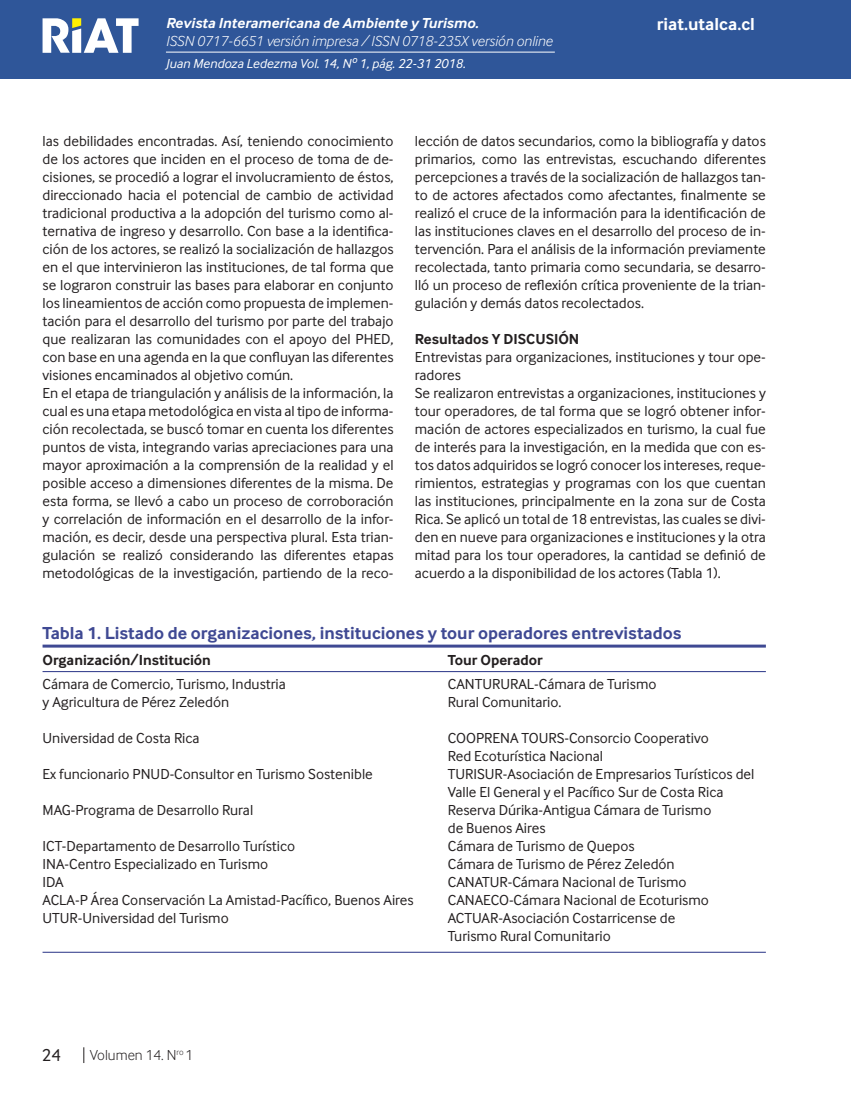
<style>
.page{position:relative;width:851px;height:1106px;background:#fff}
.page>*{position:absolute;margin:0;border:0;box-sizing:border-box;transform-origin:0 0}
.Tabla_titulo{font:700 18px "Inter Face";color:#3f4993}
.t1{font:700 18px "Inter Face";color:#fff}
.t2{font:18px "Inter Face";color:#231f20}
.Cuerpo_de_Texto{font:15px/18px "Inter Face";color:#231f20;text-align:justify}
.Cuerpo_de_Texto-2{font:700 15px "Inter Face";color:#231f20}
.t3{font:italic 300 15px "Inter Face";color:#fff}
.t4{font:italic 700 15px "Inter Face";color:#fff}
.t5{font:300 15px "Inter Face";color:#231f20}
.Cuño_de_pagina{font:italic 13.5px "Inter Face";color:#fff}
</style>
<div class="page">
<div style="left:0;top:0;width:850px;height:79px;background:#2f5699"></div>
<hr style="left:850px;top:0;width:1px;height:79px;background:#2f5699">
<hr style="left:166px;top:52px;width:388px;height:1px;background:#fff">
<svg style="left:43px;top:18px;width:95px;height:35px"></svg>
<svg style="left:83px;top:1047px;width:1px;height:16px"></svg>
<hr style="left:43px;top:644px;width:722px;height:3px;background:#3f4993">
<hr style="left:43px;top:951px;width:722px;height:1px;background:#3f4993">
<hr style="left:43px;top:671px;width:722px;height:1px;background:#3f4993">
<p class="t4" style="left:166px;top:15px;width:314px">Revista Interamericana de Ambiente y Turismo.</p>
<p class="t3" style="left:166px;top:33px;width:388px">ISSN 0717-6651 versión impresa / ISSN 0718-235X versión online</p>
<p class="Cuño_de_pagina" style="left:166px;top:56px;width:301px">Juan Mendoza Ledezma Vol. 14, Nº 1, pág. 22-31 2018.</p>
<p class="t1" style="left:656px;top:14px;width:99px">riat.utalca.cl</p>
<p class="Cuerpo_de_Texto" style="left:43px;top:132px;width:352px">las debilidades encontradas. Así, teniendo conocimiento de los actores que inciden en el proceso de toma de de&shy;cisiones, se procedió a lograr el involucramiento de éstos, direccionado hacia el potencial de cambio de actividad tradicional productiva a la adopción del turismo como al&shy;ternativa de ingreso y desarrollo. Con base a la identifica&shy;ción de los actores, se realizó la socialización de hallazgos en el que intervinieron las instituciones, de tal forma que se lograron construir las bases para elaborar en conjunto los lineamientos de acción como propuesta de implemen&shy;tación para el desarrollo del turismo por parte del trabajo que realizaran las comunidades con el apoyo del PHED, con base en una agenda en la que confluyan las diferentes visiones encaminados al objetivo común.</p>
<p class="Cuerpo_de_Texto" style="left:43px;top:384px;width:352px">En el etapa de triangulación y análisis de la información, la cual es una etapa metodológica en vista al tipo de informa&shy;ción recolectada, se buscó tomar en cuenta los diferentes puntos de vista, integrando varias apreciaciones para una mayor aproximación a la comprensión de la realidad y el posible acceso a dimensiones diferentes de la misma. De esta forma, se llevó a cabo un proceso de corroboración y correlación de información en el desarrollo de la infor&shy;mación, es decir, desde una perspectiva plural. Esta trian&shy;gulación se realizó considerando las diferentes etapas metodológicas de la investigación, partiendo de la reco-</p>
<p class="Cuerpo_de_Texto" style="left:415px;top:132px;width:352px">lección de datos secundarios, como la bibliografía y datos primarios, como las entrevistas, escuchando diferentes percepciones a través de la socialización de hallazgos tan&shy;to de actores afectados como afectantes, finalmente se realizó el cruce de la información para la identificación de las instituciones claves en el desarrollo del proceso de in&shy;tervención. Para el análisis de la información previamente recolectada, tanto primaria como secundaria, se desarro&shy;lló un proceso de reflexión crítica proveniente de la trian&shy;gulación y demás datos recolectados.</p>
<p class="Cuerpo_de_Texto-2" style="left:415px;top:330px;width:166px">Resultados Y DISCUSIÓN</p>
<p class="Cuerpo_de_Texto" style="left:415px;top:348px;width:352px">Entrevistas para organizaciones, instituciones y tour ope&shy;radores</p>
<p class="Cuerpo_de_Texto" style="left:415px;top:384px;width:352px">Se realizaron entrevistas a organizaciones, instituciones y tour operadores, de tal forma que se logró obtener infor&shy;mación de actores especializados en turismo, la cual fue de interés para la investigación, en la medida que con es&shy;tos datos adquiridos se logró conocer los intereses, reque&shy;rimientos, estrategias y programas con los que cuentan las instituciones, principalmente en la zona sur de Costa Rica. Se aplicó un total de 18 entrevistas, las cuales se divi&shy;den en nueve para organizaciones e instituciones y la otra mitad para los tour operadores, la cantidad se definió de acuerdo a la disponibilidad de los actores (Tabla 1).</p>
<p class="Tabla_titulo" style="left:43px;top:623px;width:640px">Tabla 1. Listado de organizaciones, instituciones y tour operadores entrevistados</p>
<p class="Cuerpo_de_Texto-2" style="left:43px;top:651px;width:170px">Organización/Institución</p>
<p class="Cuerpo_de_Texto-2" style="left:448px;top:651px;width:96px">Tour Operador</p>
<p class="Cuerpo_de_Texto" style="left:43px;top:675px;width:245px">Cámara de Comercio, Turismo, Industria</p>
<p class="Cuerpo_de_Texto" style="left:448px;top:675px;width:210px">CANTURURAL-Cámara de Turismo</p>
<p class="Cuerpo_de_Texto" style="left:43px;top:693px;width:188px">y Agricultura de Pérez Zeledón</p>
<p class="Cuerpo_de_Texto" style="left:448px;top:693px;width:115px">Rural Comunitario.</p>
<p class="Cuerpo_de_Texto" style="left:43px;top:729px;width:159px">Universidad de Costa Rica</p>
<p class="Cuerpo_de_Texto" style="left:448px;top:729px;width:262px">COOPRENA TOURS-Consorcio Cooperativo</p>
<p class="Cuerpo_de_Texto" style="left:448px;top:747px;width:157px">Red Ecoturística Nacional</p>
<p class="Cuerpo_de_Texto" style="left:43px;top:765px;width:332px">Ex funcionario PNUD-Consultor en Turismo Sostenible</p>
<p class="Cuerpo_de_Texto" style="left:448px;top:765px;width:308px">TURISUR-Asociación de Empresarios Turísticos del</p>
<p class="Cuerpo_de_Texto" style="left:448px;top:783px;width:277px">Valle El General y el Pacífico Sur de Costa Rica</p>
<p class="Cuerpo_de_Texto" style="left:43px;top:801px;width:212px">MAG-Programa de Desarrollo Rural</p>
<p class="Cuerpo_de_Texto" style="left:448px;top:801px;width:265px">Reserva Dúrika-Antigua Cámara de Turismo</p>
<p class="Cuerpo_de_Texto" style="left:448px;top:819px;width:99px">de Buenos Aires</p>
<p class="Cuerpo_de_Texto" style="left:43px;top:837px;width:254px">ICT-Departamento de Desarrollo Turístico</p>
<p class="Cuerpo_de_Texto" style="left:448px;top:837px;width:188px">Cámara de Turismo de Quepos</p>
<p class="Cuerpo_de_Texto" style="left:43px;top:855px;width:227px">INA-Centro Especializado en Turismo</p>
<p class="Cuerpo_de_Texto" style="left:448px;top:855px;width:228px">Cámara de Turismo de Pérez Zeledón</p>
<p class="Cuerpo_de_Texto" style="left:43px;top:873px;width:23px">IDA</p>
<p class="Cuerpo_de_Texto" style="left:448px;top:873px;width:240px">CANATUR-Cámara Nacional de Turismo</p>
<p class="Cuerpo_de_Texto" style="left:43px;top:891px;width:372px">ACLA-P Área Conservación La Amistad-Pacífico, Buenos Aires</p>
<p class="Cuerpo_de_Texto" style="left:448px;top:891px;width:262px">CANAECO-Cámara Nacional de Ecoturismo</p>
<p class="Cuerpo_de_Texto" style="left:43px;top:909px;width:188px">UTUR-Universidad del Turismo</p>
<p class="Cuerpo_de_Texto" style="left:448px;top:909px;width:229px">ACTUAR-Asociación Costarricense de</p>
<p class="Cuerpo_de_Texto" style="left:448px;top:927px;width:164px">Turismo Rural Comunitario</p>
<p class="t2" style="left:42px;top:1045px;width:21px">24</p>
<p class="t5" style="left:90px;top:1046px;width:105px">Volumen 14. N<sup>ro</sup> 1</p>
</div>
